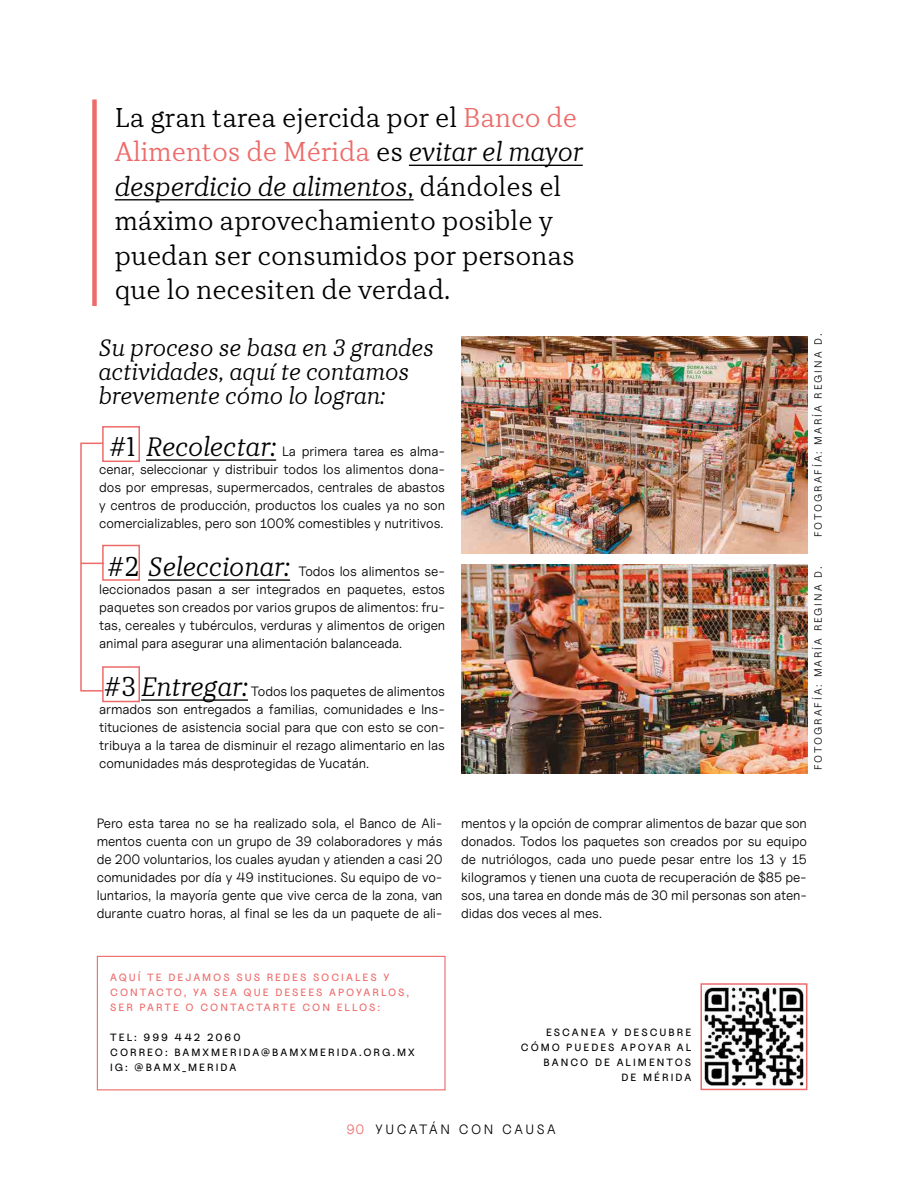
<style>
.page{position:relative;width:918px;height:1188px;background:#fff}
.page>*{position:absolute;margin:0;border:0;box-sizing:border-box;transform-origin:0 0}
.t1{font:300 27px/34.5px "TT Tricks";color:#000}
.t2{font:italic 300 24px/24px "TT Tricks";color:#000}
.t3{font:13.5px/18px "Uncut Sans Book";letter-spacing:-.005em;color:#000;text-align:justify}
.t4{font:13.5px "Uncut Sans Book";letter-spacing:.185em;color:#000}
.t5{font:10.5px/15px "Uncut Sans Medium";letter-spacing:.19em;color:#000}
.t6{font:10.5px/15px "Uncut Sans Medium";letter-spacing:.185em;color:#ed6b6a}
.t7{font:10.5px "Uncut Sans Book";letter-spacing:.195em;color:#000}
.s1{color:#ed6b6a}
.s2{font-style:italic}
.s3{font-family:"TT Tricks";font-weight:300;font-size:27px}
.s4{font-family:"TT Tricks";font-weight:300;font-style:italic;font-size:27px}
.s5{font-size:12px}
</style>
<div class="page">
<hr style="left:409px;top:165px;width:174px;height:1px;background:#000">
<hr style="left:115px;top:199px;width:299px;height:1px;background:#000">
<div style="left:92px;top:99px;width:5px;height:207px;background:#ed6b6a"></div>
<div style="left:102px;top:426px;width:38px;height:36px;border:2px solid #ed6b6a"></div>
<div style="left:102px;top:545px;width:38px;height:36px;border:2px solid #ed6b6a"></div>
<div style="left:102px;top:666px;width:38px;height:36px;border:2px solid #ed6b6a"></div>
<div style="left:80px;top:443px;width:24px;height:249px;border:2px solid #ed6b6a"></div>
<svg style="left:81px;top:563px;width:23px;height:1px"></svg>
<hr style="left:146px;top:459px;width:130px;height:2px;background:#000">
<hr style="left:148px;top:579px;width:142px;height:2px;background:#000">
<hr style="left:141px;top:699px;width:107px;height:2px;background:#000">
<img style="left:462px;top:336px;width:345px;height:217px">
<img style="left:462px;top:565px;width:345px;height:209px">
<img style="left:703px;top:986px;width:101px;height:100px">
<div style="left:700px;top:983px;width:107px;height:107px;border:2px solid #ed6b6a"></div>
<div style="left:97px;top:956px;width:349px;height:134px;border:1px solid #ed6b6a"></div>
<h1 class="t1" style="left:115px;top:100px;width:470px">La gran tarea ejercida por el <span class="s1">Banco de Alimentos de Mérida</span> es <span class="s2">evitar el mayor desperdicio de alimentos</span>, dándoles el máximo aprovechamiento posible y puedan ser consumidos por personas que lo necesiten de verdad.</h1>
<h2 class="t2" style="left:98px;top:336px;width:337px">Su proceso se basa en 3 grandes actividades, aquí te contamos brevemente cómo lo logran:</h2>
<p class="t3" style="left:99px;top:442px;width:347px;text-indent:10px"><span class="s3">#1</span> <span class="s4">Recolectar:</span> La primera tarea es alma&shy;cenar, seleccionar y distribuir todos los alimentos dona&shy;dos por empresas, supermercados, centrales de abastos y centros de producción, productos los cuales ya no son comercializables, pero son 100% comestibles y nutritivos.</p>
<p class="t3" style="left:99px;top:562px;width:347px;text-indent:8px"><span class="s3">#2</span> <span class="s4">Seleccionar:</span> Todos los alimentos se&shy;leccionados pasan a ser integrados en paquetes, estos paquetes son creados por varios grupos de alimentos: fru&shy;tas, cereales y tubérculos, verduras y alimentos de origen animal para asegurar una alimentación balanceada.</p>
<p class="t3" style="left:99px;top:682px;width:347px;text-indent:5px"><span class="s3">#3</span> <span class="s4">Entregar:</span> Todos los paquetes de alimentos armados son entregados a familias, comunidades e Ins&shy;tituciones de asistencia social para que con esto se con&shy;tribuya a la tarea de disminuir el rezago alimentario en las comunidades más desprotegidas de Yucatán.</p>
<p class="t7" style="left:811px;top:537px;width:205px;rotate:-90deg">FOTOGRAFÍA: MARÍA REGINA D<span class="s5">.</span></p>
<p class="t7" style="left:811px;top:770px;width:205px;rotate:-90deg">FOTOGRAFÍA: MARÍA REGINA D<span class="s5">.</span></p>
<p class="t3" style="left:97px;top:814px;width:347px">Pero esta tarea no se ha realizado sola, el Banco de Ali&shy;mentos cuenta con un grupo de 39 colaboradores y más de 200 voluntarios, los cuales ayudan y atienden a casi 20 comunidades por día y 49 instituciones. Su equipo de vo&shy;luntarios, la mayoría gente que vive cerca de la zona, van durante cuatro horas, al final se les da un paquete de ali-</p>
<p class="t3" style="left:461px;top:815px;width:347px">mentos y la opción de comprar alimentos de bazar que son donados. Todos los paquetes son creados por su equipo de nutriólogos, cada uno puede pesar entre los 13 y 15 kilogramos y tienen una cuota de recuperación de $85 pe&shy;sos, una tarea en donde más de 30 mil personas son aten&shy;didas dos veces al mes.</p>
<p class="t6" style="left:110px;top:969px;width:300px">AQUÍ TE DEJAMOS SUS REDES SOCIALES Y<br>CONTACTO, YA SEA QUE DESEES APOYARLOS,<br>SER PARTE O CONTACTARTE CON ELLOS:</p>
<p class="t5" style="left:110px;top:1029px;width:306px">TEL: 999 442 2060<br>CORREO: BAMXMERIDA@BAMXMERIDA.ORG.MX<br>IG: @BAMX_MERIDA</p>
<p class="t5" style="left:521px;top:1025px;width:172px;text-align:right">ESCANEA Y DESCUBRE<br>CÓMO PUEDES APOYAR AL<br>BANCO DE ALIMENTOS<br>DE MÉRIDA</p>
<p class="t4" style="left:346px;top:1121px;width:211px"><span class="s1">90</span> YUCATÁN CON CAUSA</p>
</div>
